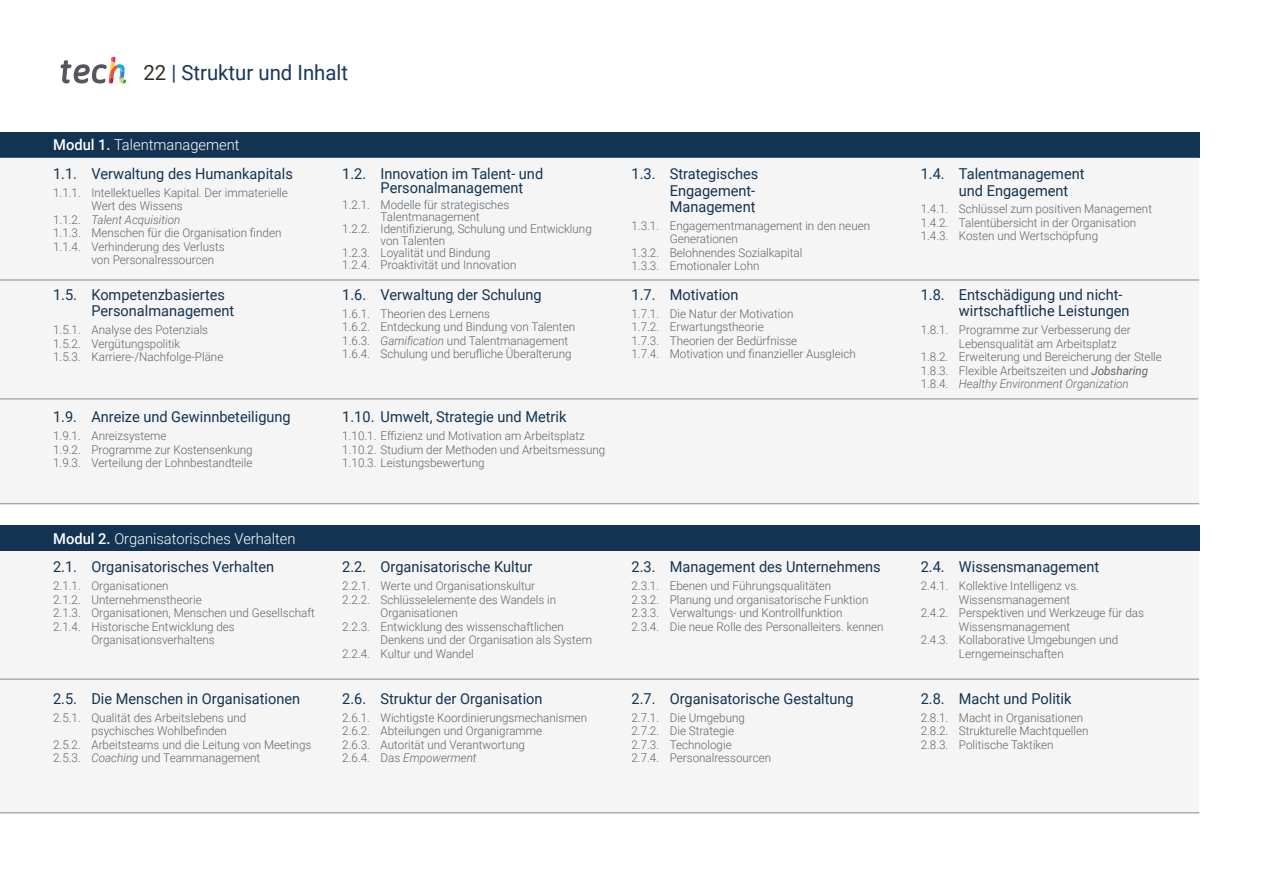
<style>
.page{position:relative;width:1263px;height:893px;background:#fff}
.page>*{position:absolute;margin:0;border:0;box-sizing:border-box;transform-origin:0 0}
.t1{font:21px "Roboto";color:#1a355c}
.t2{font:15px/16.5px "Roboto";color:#123352}
.t3{font:300 15px "Roboto";color:#fff}
.t4{font:300 12px/13.5px "Roboto";color:#61646a}
.t5{font:italic 300 12px "Roboto";color:#61646a}
.s1{color:#312e20}
.s2{font-weight:500}
.s3{font-style:normal}
.s4{font-style:italic}
.s5{font-weight:400;font-style:italic}
</style>
<div class="page">
<div style="left:0;top:551px;width:1199px;height:262px;background:#f4f5f4"></div>
<div style="left:0;top:525px;width:1199px;height:26px;background:#123352"></div>
<div style="left:0;top:132px;width:1199px;height:25px;background:#123352"></div>
<div style="left:0;top:157px;width:1199px;height:347px;background:#f4f5f4"></div>
<hr style="left:0;top:503px;width:1199px;height:1px;background:#878a8e">
<hr style="left:0;top:399px;width:1198px;height:1px;background:#878a8e">
<hr style="left:0;top:813px;width:1199px;height:1px;background:#878a8e">
<hr style="left:0;top:679px;width:1199px;height:1px;background:#878a8e">
<hr style="left:0;top:280px;width:1199px;height:1px;background:#878a8e">
<svg style="left:61px;top:57px;width:65px;height:27px"></svg>
<h1 class="t1" style="left:144px;top:57px;width:206px"><span class="s1">22</span> | Struktur und Inhalt</h1>
<p class="t3" style="left:53px;top:134px;width:188px"><span class="s2">Modul 1.</span> Talentmanagement</p>
<p class="t2" style="left:53px;top:165px;width:241px">1.1. Verwaltung des Humankapitals</p>
<p class="t4" style="left:53px;top:185px;width:236px">1.1.1. Intellektuelles Kapital. Der immaterielle</p>
<p class="t4" style="left:91px;top:199px;width:93px">Wert des Wissens</p>
<p class="t5" style="left:53px;top:211px;width:129px"><span class="s3">1.1.2.</span> Talent Acquisition</p>
<p class="t4" style="left:53px;top:226px;width:230px">1.1.3. Menschen für die Organisation finden</p>
<p class="t4" style="left:53px;top:239px;width:173px">1.1.4. Verhinderung des Verlusts</p>
<p class="t4" style="left:91px;top:253px;width:124px">von Personalressourcen</p>
<p class="t2" style="left:91px;top:286px;width:144px;text-indent:-38px">1.5. Kompetenzbasiertes<br>Personalmanagement</p>
<p class="t4" style="left:53px;top:323px;width:172px">1.5.1. Analyse des Potenzials<br>1.5.2. Vergütungspolitik<br>1.5.3. Karriere-/Nachfolge-Pläne</p>
<p class="t2" style="left:53px;top:408px;width:239px">1.9. Anreize und Gewinnbeteiligung</p>
<p class="t4" style="left:53px;top:429px;width:201px">1.9.1. Anreizsysteme<br>1.9.2. Programme zur Kostensenkung<br>1.9.3. Verteilung der Lohnbestandteile</p>
<p class="t3" style="left:53px;top:528px;width:244px"><span class="s2">Modul 2.</span> Organisatorisches Verhalten</p>
<p class="t2" style="left:53px;top:558px;width:222px">2.1. Organisatorisches Verhalten</p>
<p class="t4" style="left:53px;top:579px;width:117px">2.1.1. Organisationen</p>
<p class="t4" style="left:53px;top:592px;width:150px">2.1.2. Unternehmenstheorie</p>
<p class="t4" style="left:53px;top:606px;width:263px">2.1.3. Organisationen, Menschen und Gesellschaft</p>
<p class="t4" style="left:53px;top:619px;width:183px">2.1.4. Historische Entwicklung des</p>
<p class="t4" style="left:91px;top:633px;width:125px">Organisationsverhaltens</p>
<p class="t2" style="left:53px;top:690px;width:248px">2.5. Die Menschen in Organisationen</p>
<p class="t4" style="left:53px;top:710px;width:195px">2.5.1. Qualität des Arbeitslebens und</p>
<p class="t4" style="left:91px;top:724px;width:137px">psychisches Wohlbefinden</p>
<p class="t4" style="left:53px;top:737px;width:260px">2.5.2. Arbeitsteams und die Leitung von Meetings</p>
<p class="t4" style="left:53px;top:751px;width:209px">2.5.3. <span class="s4">Coaching</span> und Teammanagement</p>
<p class="t2" style="left:381px;top:167px;width:164px;line-height:13.5px;text-indent:-38px">1.2. Innovation im Talent- und<br>Personalmanagement</p>
<p class="t4" style="left:342px;top:197px;width:168px">1.2.1. Modelle für strategisches</p>
<p class="t4" style="left:381px;top:209px;width:101px">Talentmanagement</p>
<p class="t4" style="left:342px;top:221px;width:251px">1.2.2. Identifizierung, Schulung und Entwicklung</p>
<p class="t4" style="left:381px;top:233px;width:66px">von Talenten</p>
<p class="t4" style="left:342px;top:245px;width:150px">1.2.3. Loyalität und Bindung</p>
<p class="t4" style="left:342px;top:257px;width:176px">1.2.4. Proaktivität und Innovation</p>
<p class="t2" style="left:342px;top:286px;width:201px">1.6. Verwaltung der Schulung</p>
<p class="t4" style="left:342px;top:306px;width:234px">1.6.1. Theorien des Lernens<br>1.6.2. Entdeckung und Bindung von Talenten 1.6.3. <span class="s4">Gamification</span> und Talentmanagement 1.6.4. Schulung und berufliche Überalterung</p>
<p class="t2" style="left:342px;top:408px;width:226px">1.10. Umwelt, Strategie und Metrik</p>
<p class="t4" style="left:342px;top:429px;width:264px">1.10.1. Effizienz und Motivation am Arbeitsplatz<br>1.10.2. Studium der Methoden und Arbeitsmessung<br>1.10.3. Leistungsbewertung</p>
<p class="t2" style="left:342px;top:558px;width:192px">2.2. Organisatorische Kultur</p>
<p class="t4" style="left:342px;top:579px;width:194px">2.2.1. Werte und Organisationskultur</p>
<p class="t4" style="left:342px;top:592px;width:215px">2.2.2. Schlüsselelemente des Wandels in</p>
<p class="t4" style="left:381px;top:606px;width:79px">Organisationen</p>
<p class="t4" style="left:342px;top:619px;width:223px">2.2.3. Entwicklung des wissenschaftlichen</p>
<p class="t4" style="left:381px;top:633px;width:213px">Denkens und der Organisation als System</p>
<p class="t4" style="left:342px;top:646px;width:133px">2.2.4. Kultur und Wandel</p>
<p class="t2" style="left:342px;top:690px;width:202px">2.6. Struktur der Organisation</p>
<p class="t4" style="left:342px;top:710px;width:246px">2.6.1. Wichtigste Koordinierungsmechanismen 2.6.2. Abteilungen und Organigramme<br>2.6.3. Autorität und Verantwortung<br>2.6.4. Das <span class="s4">Empowerment</span></p>
<p class="t2" style="left:670px;top:165px;width:90px;text-indent:-38px">1.3. Strategisches<br>Engagement-<br>Management</p>
<p class="t4" style="left:631px;top:218px;width:240px">1.3.1. Engagementmanagement in den neuen</p>
<p class="t4" style="left:670px;top:232px;width:69px">Generationen</p>
<p class="t4" style="left:631px;top:245px;width:172px">1.3.2. Belohnendes Sozialkapital</p>
<p class="t4" style="left:631px;top:259px;width:130px">1.3.3. Emotionaler Lohn</p>
<p class="t2" style="left:631px;top:286px;width:109px">1.7. Motivation</p>
<p class="t4" style="left:631px;top:306px;width:226px">1.7.1. Die Natur der Motivation<br>1.7.2. Erwartungstheorie<br>1.7.3. Theorien der Bedürfnisse<br>1.7.4. Motivation und finanzieller Ausgleich</p>
<p class="t2" style="left:631px;top:558px;width:251px">2.3. Management des Unternehmens</p>
<p class="t4" style="left:631px;top:579px;width:254px">2.3.1. Ebenen und Führungsqualitäten<br>2.3.2. Planung und organisatorische Funktion 2.3.3. Verwaltungs- und Kontrollfunktion<br>2.3.4. Die neue Rolle des Personalleiters. kennen</p>
<p class="t2" style="left:631px;top:690px;width:224px">2.7. Organisatorische Gestaltung</p>
<p class="t4" style="left:631px;top:710px;width:141px">2.7.1. Die Umgebung<br>2.7.2. Die Strategie<br>2.7.3. Technologie<br>2.7.4. Personalressourcen</p>
<p class="t2" style="left:959px;top:165px;width:127px;text-indent:-38px">1.4. Talentmanagement und Engagement</p>
<p class="t4" style="left:921px;top:202px;width:233px">1.4.1. Schlüssel zum positiven Management<br>1.4.2. Talentübersicht in der Organisation<br>1.4.3. Kosten und Wertschöpfung</p>
<p class="t2" style="left:959px;top:286px;width:172px;text-indent:-38px">1.8. Entschädigung und nicht&shy;wirtschaftliche Leistungen</p>
<p class="t4" style="left:921px;top:323px;width:211px">1.8.1. Programme zur Verbesserung der</p>
<p class="t4" style="left:959px;top:336px;width:159px">Lebensqualität am Arbeitsplatz</p>
<p class="t4" style="left:921px;top:350px;width:243px">1.8.2. Erweiterung und Bereicherung der Stelle</p>
<p class="t4" style="left:921px;top:363px;width:229px">1.8.3. Flexible Arbeitszeiten und <span class="s5">Jobsharing</span></p>
<p class="t5" style="left:921px;top:375px;width:210px"><span class="s3">1.8.4.</span> Healthy Environment Organization</p>
<p class="t2" style="left:921px;top:558px;width:180px">2.4. Wissensmanagement</p>
<p class="t4" style="left:921px;top:579px;width:160px">2.4.1. Kollektive Intelligenz vs.</p>
<p class="t4" style="left:959px;top:592px;width:113px">Wissensmanagement</p>
<p class="t4" style="left:921px;top:606px;width:225px">2.4.2. Perspektiven und Werkzeuge für das</p>
<p class="t4" style="left:959px;top:619px;width:113px">Wissensmanagement</p>
<p class="t4" style="left:921px;top:633px;width:199px">2.4.3. Kollaborative Umgebungen und</p>
<p class="t4" style="left:959px;top:646px;width:106px">Lerngemeinschaften</p>
<p class="t2" style="left:921px;top:690px;width:152px">2.8. Macht und Politik</p>
<p class="t4" style="left:921px;top:710px;width:169px">2.8.1. Macht in Organisationen<br>2.8.2. Strukturelle Machtquellen<br>2.8.3. Politische Taktiken</p>
</div>
